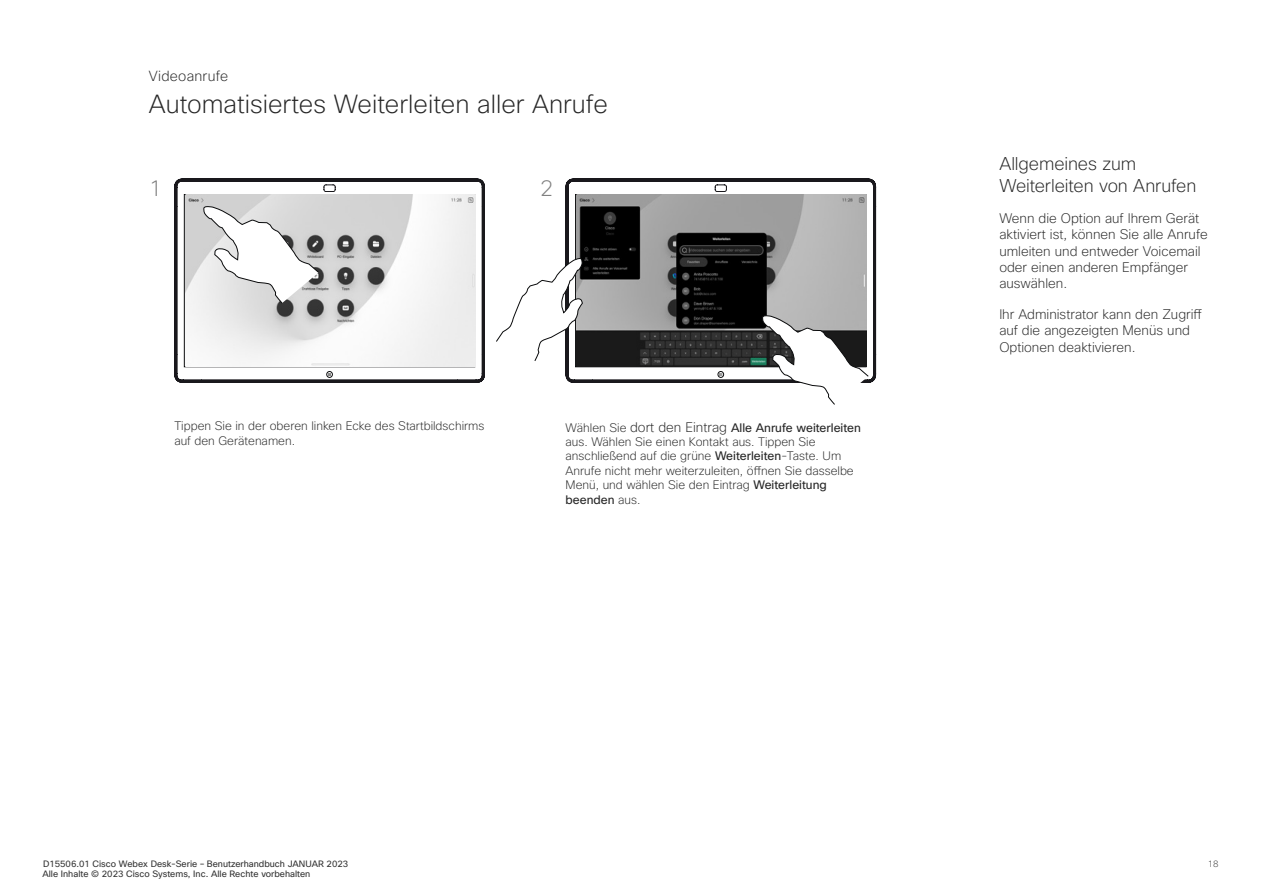
<style>
.page{position:relative;width:1263px;height:893px;background:#fff}
.page>*{position:absolute;margin:0;border:0;box-sizing:border-box;transform-origin:0 0}
.Subhead1{font:200 25.5px "Cisco Sans";color:#262626}
.t1{font:200 22.2px "Cisco Sans";color:#808080}
.Right_Column_About_h{font:200 18px/21.6px "Cisco Sans";letter-spacing:-.005em;color:#262626}
.Small_chapter_runnin{font:200 14.25px "Cisco Sans";letter-spacing:.015em;color:#262626}
.Body{font:200 13.5px/16.2px "Cisco Sans";color:#262626}
.CartoonAnnotation{font:200 12px/14.4px "Cisco Sans";color:#262626}
.t2{font:9px/10.8px "Cisco Sans";color:#333}
.t3{font:200 9px "Cisco Sans";color:#333}
.s1{font-size:13.5px}
.s2{font-weight:400}
</style>
<div class="page">
<svg style="left:174px;top:178px;width:311px;height:205px"></svg>
<div style="left:326px;top:371px;width:7px;height:7px;border:1px solid #090a0b;border-radius:50%"></div>
<svg style="left:565px;top:178px;width:311px;height:205px"></svg>
<div style="left:717px;top:371px;width:7px;height:7px;border:1px solid #090a0b;border-radius:50%"></div>
<img style="left:185px;top:194px;width:290px;height:172px">
<img style="left:576px;top:194px;width:290px;height:172px">
<svg style="left:203px;top:205px;width:117px;height:99px"></svg>
<svg style="left:762px;top:280px;width:107px;height:125px"></svg>
<svg style="left:496px;top:257px;width:87px;height:105px"></svg>
<h2 class="Small_chapter_runnin" style="left:149px;top:67px;width:81px">Videoanrufe</h2>
<h1 class="Subhead1" style="left:149px;top:87px;width:461px">Automatisiertes Weiterleiten aller Anrufe</h1>
<p class="t1" style="left:149px;top:174px;width:15px">1</p>
<p class="t1" style="left:540px;top:174px;width:15px">2</p>
<p class="CartoonAnnotation" style="left:174px;top:419px;width:312px">Tippen Sie in der oberen linken Ecke des Startbildschirms auf den Gerätenamen.</p>
<p class="CartoonAnnotation" style="left:566px;top:420px;width:297px">Wählen Sie <span class="s1">dort den Eintrag</span> <span class="s2">Alle Anrufe weiterleiten </span>aus. Wählen Sie einen Kontakt aus. Tippen Sie anschließend auf die grüne <span class="s2">Weiterleiten</span>-Taste. Um Anrufe nicht mehr weiterzuleiten, öffnen Sie dasselbe Menü, und wählen Sie den Eintrag <span class="s2">Weiterleitung beenden</span> aus.</p>
<h2 class="Right_Column_About_h" style="left:999px;top:153px;width:198px">Allgemeines zum<br>Weiterleiten von Anrufen</h2>
<p class="Body" style="left:999px;top:210px;width:210px">Wenn die Option auf Ihrem Gerät aktiviert ist, können Sie alle Anrufe umleiten und entweder Voicemail oder einen anderen Empfänger auswählen.</p>
<p class="Body" style="left:999px;top:306px;width:204px">Ihr Administrator kann den Zugriff auf die angezeigten Menüs und<br>Optionen deaktivieren.</p>
<p class="t2" style="left:42px;top:858px;width:307px">D15506.01 Cisco Webex Desk-Serie – Benutzerhandbuch JANUAR 2023<br>Alle Inhalte © 2023 Cisco Systems, Inc. Alle Rechte vorbehalten</p>
<p class="t3" style="left:1208px;top:858px;width:12px">18</p>
</div>
